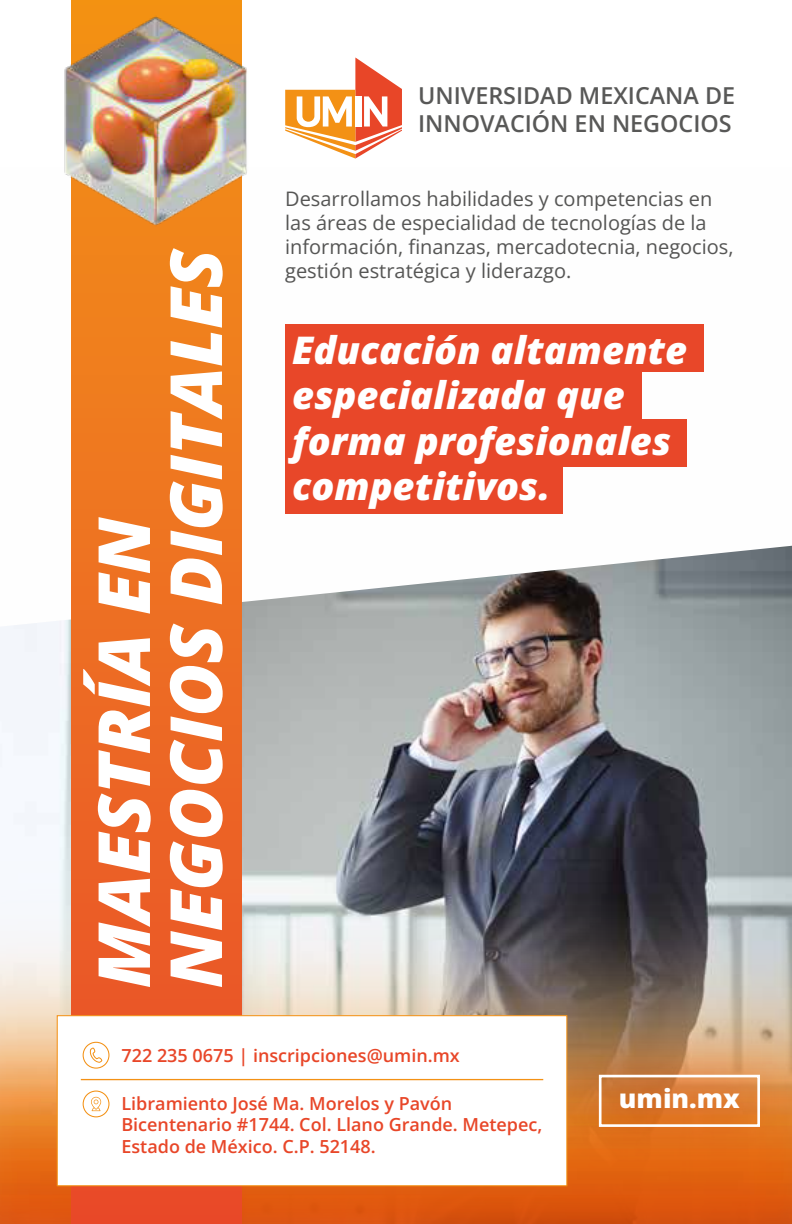
<style>
.page{position:relative;width:792px;height:1224px;background:#fff}
.page>*{position:absolute;margin:0;border:0;box-sizing:border-box;transform-origin:0 0}
.t1{font:italic 800 72px/72px "Open Sans";color:#fff}
.t2{font:italic 800 38px/45.6px "Open Sans";color:#fff}
.t3{font:800 26.4px "Open Sans";color:#fff}
.t4{font:600 23.4px/28px "Open Sans";color:#585857}
.t5{font:20px/24px "Open Sans";color:#575756}
.t6{font:600 18px/21.6px "Open Sans";color:#e84628}
</style>
<div class="page">
<svg style="left:285px;top:57px;width:117px;height:102px"></svg>
<img style="left:0;top:229px;width:792px;height:995px">
<svg style="left:71px;top:0;width:170px;height:1224px;background:#ed6d22"></svg>
<img style="left:519px;top:995px;width:273px;height:212px">
<div style="left:599px;top:1075px;width:161px;height:52px;border:3px solid #fff"></div>
<div style="left:57px;top:1015px;width:510px;height:171px;background:#fff;border:1px solid #f39115"></div>
<svg style="left:83px;top:1091px;width:26px;height:26px"></svg>
<svg style="left:83px;top:1042px;width:26px;height:27px"></svg>
<hr style="left:81px;top:1079px;width:462px;height:1px;background:#f39115">
<img style="left:64px;top:13px;width:183px;height:216px">
<div style="left:285px;top:325px;width:418px;height:47px;background:#e84729"></div>
<div style="left:285px;top:372px;width:357px;height:47px;background:#e84729"></div>
<div style="left:285px;top:419px;width:401px;height:47px;background:#e84729"></div>
<div style="left:285px;top:466px;width:278px;height:48px;background:#e84729"></div>
<h1 class="t1" style="left:95px;top:988px;width:742px;rotate:-90deg">MAESTRÍA EN<br>NEGOCIOS DIGITALES</h1>
<p class="t4" style="left:418px;top:84px;width:319px">UNIVERSIDAD MEXICANA DE<br>INNOVACIÓN EN NEGOCIOS</p>
<p class="t5" style="left:285px;top:189px;width:450px">Desarrollamos habilidades y competencias en las áreas de especialidad de tecnologías de la información, finanzas, mercadotecnia, negocios, gestión estratégica y liderazgo.</p>
<h2 class="t2" style="left:292px;top:331px;width:396px">Educación altamente especializada que forma profesionales competitivos.</h2>
<p class="t6" style="left:121px;top:1046px;width:340px">722 235 0675 | inscripciones@umin.mx</p>
<p class="t6" style="left:121px;top:1094px;width:422px">Libramiento José Ma. Morelos y Pavón<br>Bicentenario #1744. Col. Llano Grande. Metepec,<br>Estado de México. C.P. 52148.</p>
<h3 class="t3" style="left:619px;top:1084px;width:123px">umin.mx</h3>
</div>
